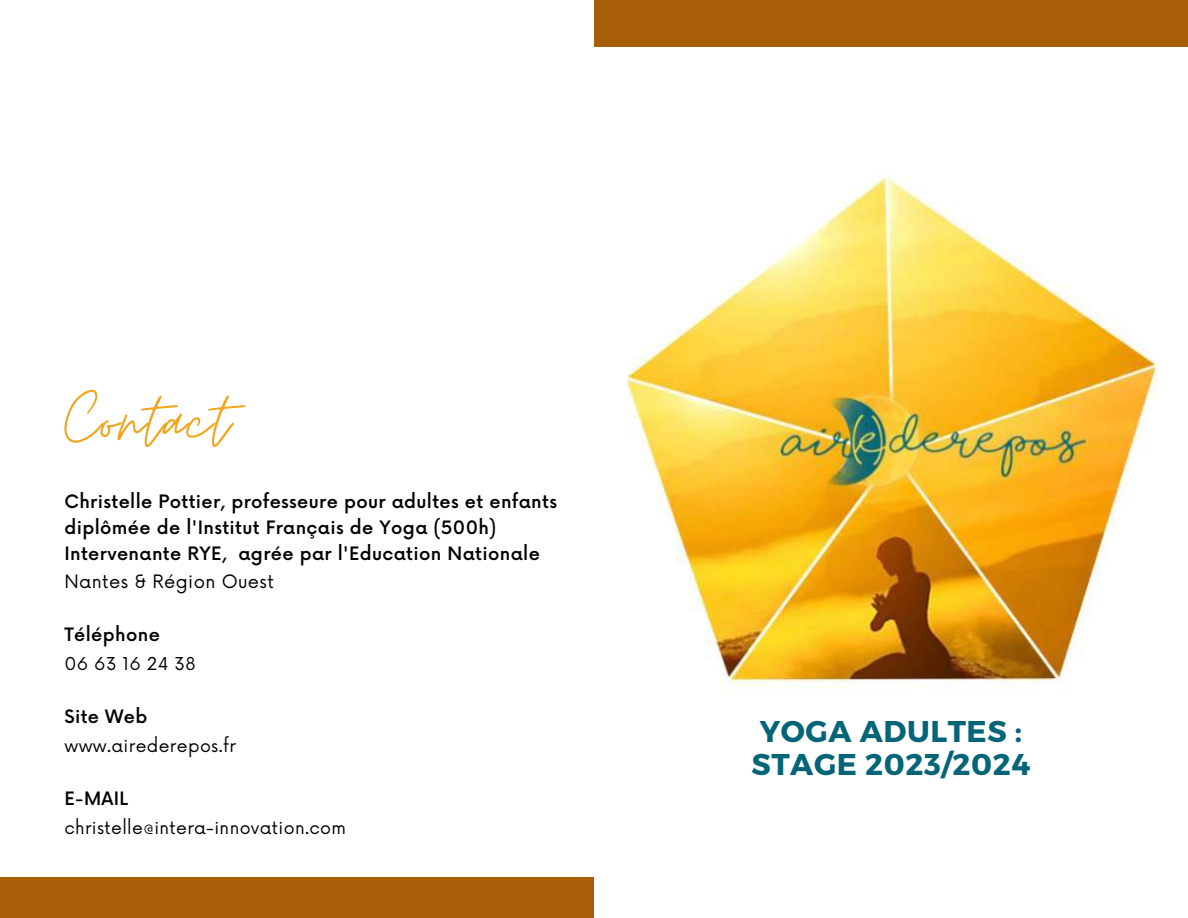
<style>
.page{position:relative;width:1188px;height:918px;background:#fff}
.page>*{position:absolute;margin:0;border:0;box-sizing:border-box;transform-origin:0 0}
.t1{font:82.5px "Moon Time";letter-spacing:.02em;color:#f2a51d}
.t2{font:700 30px/33.8px "Montserrat";letter-spacing:.02em;color:#056578}
.t3{font:500 18px/25.8px "Now";letter-spacing:.02em;color:#000}
.t4{font:18px "Now";letter-spacing:.02em;color:#000}
.t5{font:17.25px "Now";letter-spacing:.02em;color:#000}
</style>
<div class="page">
<img style="left:627px;top:171px;width:531px;height:519px">
<div style="left:594px;top:0;width:594px;height:47px;background:#a75e07"></div>
<div style="left:0;top:878px;width:594px;height:40px;background:#a75e07"></div>
<h1 class="t1" style="left:64px;top:371px;width:167px">Contact</h1>
<p class="t3" style="left:64px;top:490px;width:494px">Christelle Pottier, professeure pour adultes et enfants diplômée de l'Institut Français de Yoga (500h)<br>Intervenante RYE, agrée par l'Education Nationale</p>
<p class="t4" style="left:64px;top:572px;width:211px">Nantes &amp; Région Ouest</p>
<p class="t3" style="left:64px;top:623px;width:97px">Téléphone</p>
<p class="t5" style="left:64px;top:654px;width:133px">06 63 16 24 38</p>
<p class="t3" style="left:64px;top:705px;width:84px">Site Web</p>
<p class="t5" style="left:64px;top:736px;width:173px">www.airederepos.fr</p>
<p class="t3" style="left:64px;top:787px;width:65px">E-MAIL</p>
<p class="t5" style="left:64px;top:818px;width:283px">christelle@intera-innovation.com</p>
<h2 class="t2" style="left:751px;top:713px;width:281px">YOGA ADULTES :<br>STAGE 2023/2024</h2>
</div>
